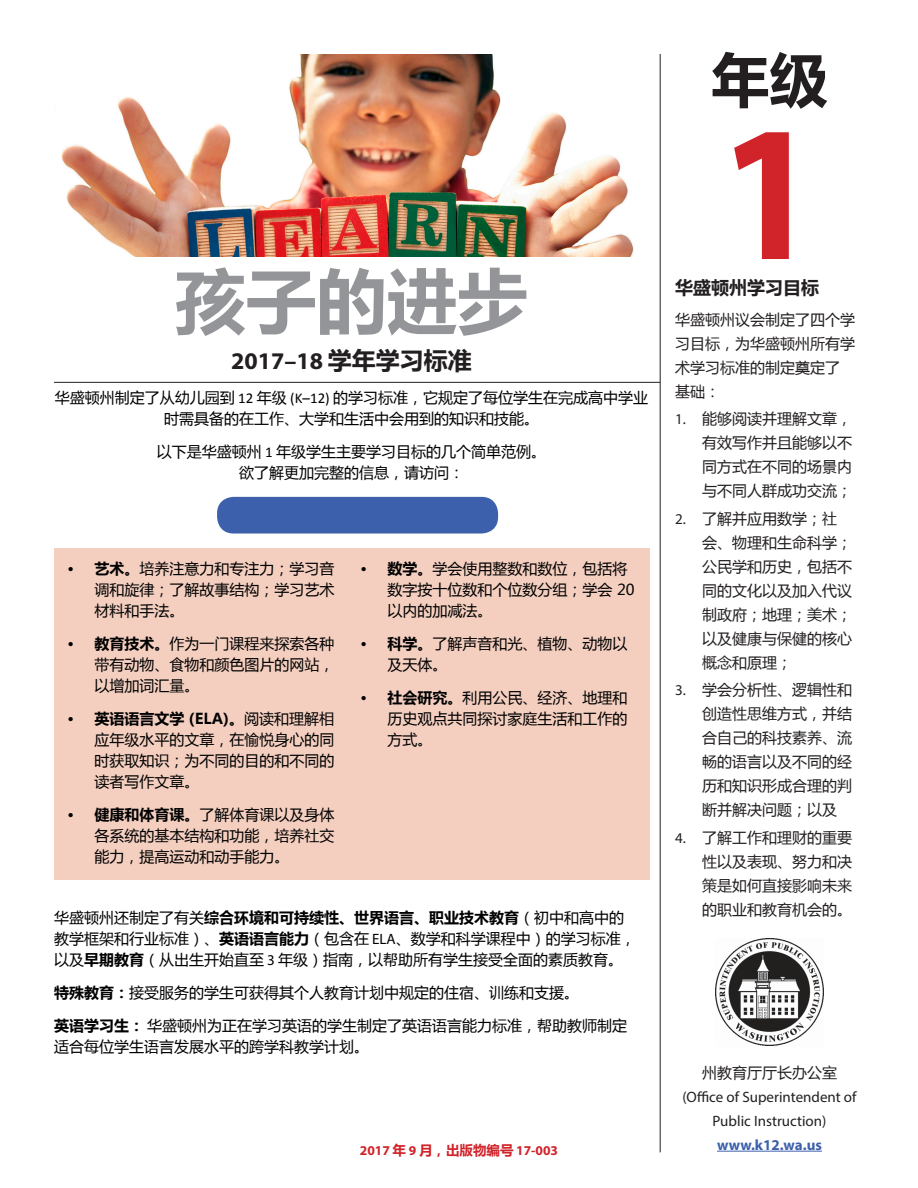
<style>
.page{position:relative;width:918px;height:1188px;background:#fff}
.page>*{position:absolute;margin:0;border:0;box-sizing:border-box;transform-origin:0 0}
.t1{font:700 195px "Myriad Pro";color:#d1232a;scale:.94 1}
.t2{font:700 70.5px "Microsoft Ya Hei";color:#939598}
.t3{font:700 58.5px "Microsoft Ya Hei";color:#231f20}
.t4{font:700 24px "Myriad Pro";color:#231f20}
.t5{font:700 18px "Microsoft Ya Hei";color:#231f20}
.Main_text{font:15px/21px "Microsoft Ya Hei";color:#000;text-align:justify}
.t6{font:15px/24px "Microsoft Ya Hei";color:#231f20;text-align:justify}
.t7{font:15px/24px "Myriad Pro";color:#231f20;text-align:center}
.t8{font:700 15px "Myriad Pro";color:#3d60ac}
.t9{font:700 13.5px "Myriad Pro";color:#d1232a}
.s1{font-family:"Microsoft Ya Hei"}
.s2{font-family:"Calibri"}
.s3{font-weight:700}
.s4{font-family:"Myriad Pro"}
</style>
<div class="page">
<hr style="left:660px;top:54px;width:1px;height:1098px;background:#231f20">
<img style="left:61px;top:54px;width:573px;height:202px">
<hr style="left:54px;top:382px;width:606px;height:1px;background:#231f20">
<div style="left:54px;top:549px;width:595px;height:331px;background:#f4cfc0"></div>
<div style="left:217px;top:497px;width:281px;height:37px;background:#3d60ac;border-radius:17px"></div>
<hr style="left:717px;top:1151px;width:105px;height:1px;background:#3d60ac">
<img style="left:716px;top:938px;width:108px;height:108px">
<p class="t2" style="left:175px;top:252px;width:354px">孩子的进步</p>
<p class="t4" style="left:231px;top:345px;width:242px">2017–18 <span class="s1">学年学习标准</span></p>
<p class="Main_text" style="left:55px;top:387px;width:595px;text-align:center">华盛顿州制定了从幼儿园到 <span class="s2">12</span> 年级 <span class="s2">(K–12)</span> 的学习标准，它规定了每位学生在完成高中学业时需具备的在工作、大学和生活中会用到的知识和技能。</p>
<p class="Main_text" style="left:157px;top:441px;width:391px">以下是华盛顿州 <span class="s2">1</span> 年级学生主要学习目标的几个简单范例。</p>
<p class="Main_text" style="left:239px;top:462px;width:226px">欲了解更加完整的信息，请访问：</p>
<p class="Main_text" style="left:94px;top:558px;width:242px;text-indent:-27px"><span class="s3">• 艺术。</span>培养注意力和专注力；学习音调和旋律；了解故事结构；学习艺术材料和手法。</p>
<p class="Main_text" style="left:94px;top:633px;width:241px;text-indent:-27px"><span class="s3">• 教育技术。</span>作为一门课程来探索各种带有动物、食物和颜色图片的网站，以增加词汇量。</p>
<p class="Main_text" style="left:94px;top:708px;width:241px;text-indent:-27px"><span class="s3">• 英语语言文学 (ELA)。</span>阅读和理解相应年级水平的文章，在愉悦身心的同时获取知识；为不同的目的和不同的读者写作文章。</p>
<p class="Main_text" style="left:94px;top:804px;width:241px;text-indent:-27px"><span class="s3">• 健康和体育课。</span>了解体育课以及身体各系统的基本结构和功能，培养社交能力，提高运动和动手能力。</p>
<p class="Main_text" style="left:388px;top:558px;width:249px;text-align:left;text-indent:-27px"><span class="s3">• 数学。</span>学会使用整数和数位，包括将数字按十位数和个位数分组；学会 20以内的加减法。</p>
<p class="Main_text" style="left:388px;top:633px;width:241px;text-indent:-27px"><span class="s3">• 科学。</span>了解声音和光、植物、动物以及天体。</p>
<p class="Main_text" style="left:388px;top:687px;width:241px;text-indent:-27px"><span class="s3">• 社会研究。</span>利用公民、经济、地理和历史观点共同探讨家庭生活和工作的方式。</p>
<p class="Main_text" style="left:54px;top:907px;width:583px;text-align:left">华盛顿州还制定了有关<span class="s3">综合环境和可持续性、世界语言、职业技术教育</span>（初中和高中的教学框架和行业标准）、<span class="s3">英语语言能力</span>（包含在 <span class="s4">ELA</span>、数学和科学课程中）的学习标准，以及<span class="s3">早期教育</span>（从出生开始直至 <span class="s4">3</span> 年级）指南，以帮助所有学生接受全面的素质教育。</p>
<p class="Main_text" style="left:54px;top:982px;width:526px"><span class="s3">特殊教育：</span>接受服务的学生可获得其个人教育计划中规定的住宿、训练和支援。</p>
<p class="Main_text" style="left:54px;top:1015px;width:575px"><span class="s3">英语学习生：</span>华盛顿州为正在学习英语的学生制定了英语语言能力标准，帮助教师制定适合每位学生语言发展水平的跨学科教学计划。</p>
<p class="t9" style="left:360px;top:1141px;width:200px">2017 <span class="s1">年</span> 9 <span class="s1">月，出版物编号</span> 17-003</p>
<p class="t3" style="left:711px;top:39px;width:118px">年级</p>
<p class="t1" style="left:719px;top:66px;width:110px">1</p>
<p class="t5" style="left:675px;top:275px;width:145px">华盛顿州学习目标</p>
<p class="t6" style="left:675px;top:307px;width:181px;text-align:left">华盛顿州议会制定了四个学习目标，为华盛顿州所有学术学习标准的制定奠定了基础：</p>
<p class="t6" style="left:702px;top:407px;width:151px;text-indent:-27px"><span class="s4">1.</span> 能够阅读并理解文章，有效写作并且能够以不同方式在不同的场景内与不同人群成功交流；</p>
<p class="t6" style="left:702px;top:506px;width:151px;text-align:left;text-indent:-27px"><span class="s4">2.</span> 了解并应用数学；社会、物理和生命科学；公民学和历史，包括不同的文化以及加入代议制政府；地理；美术；以及健康与保健的核心概念和原理；</p>
<p class="t6" style="left:702px;top:678px;width:151px;text-indent:-27px"><span class="s4">3.</span> 学会分析性、逻辑性和创造性思维方式，并结合自己的科技素养、流畅的语言以及不同的经历和知识形成合理的判断并解决问题；以及</p>
<p class="t6" style="left:702px;top:825px;width:151px;text-indent:-27px"><span class="s4">4.</span> 了解工作和理财的重要性以及表现、努力和决策是如何直接影响未来的职业和教育机会的。</p>
<p class="t7" style="left:682px;top:1060px;width:176px"><span class="s1">州教育厅厅长办公室</span>(Office of Superintendent of<br>Public Instruction)</p>
<p class="t8" style="left:717px;top:1135px;width:106px">www.k12.wa.us</p>
</div>
